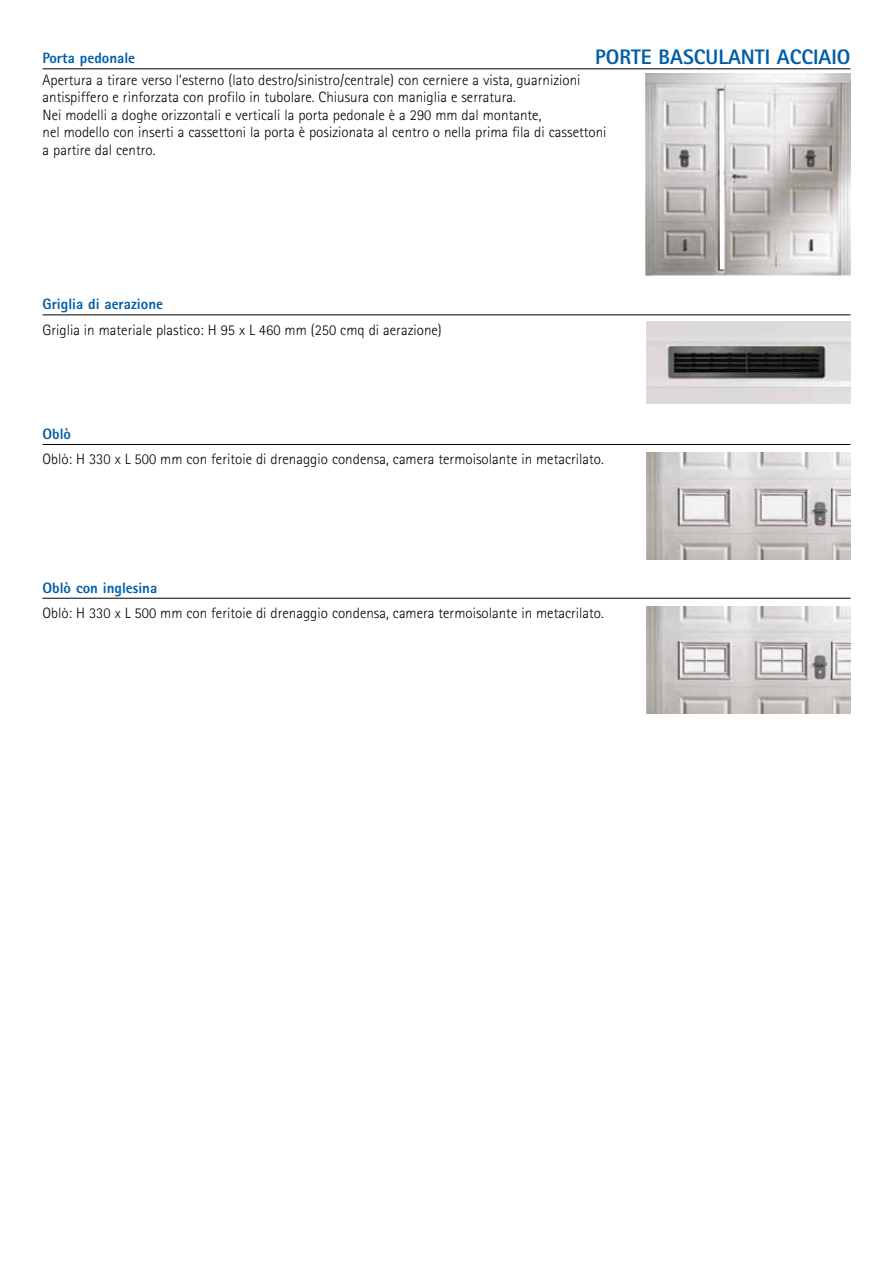
<style>
.page{position:relative;width:893px;height:1263px;background:#fff}
.page>*{position:absolute;margin:0;border:0;box-sizing:border-box;transform-origin:0 0}
.t1{font:800 21px "Rotis Sans Serif";letter-spacing:.095em;color:#005ea8}
.t2{font:300 15px/17.4px "Rotis Sans Serif";color:#000}
.t3{font:800 15px "Rotis Sans Serif";color:#005ea8}
</style>
<div class="page">
<hr style="left:43px;top:68px;width:807px;height:1px;background:#000">
<hr style="left:43px;top:314px;width:807px;height:1px;background:#000">
<img style="left:647px;top:322px;width:203px;height:82px">
<img style="left:645px;top:73px;width:205px;height:202px">
<img style="left:646px;top:452px;width:204px;height:107px">
<hr style="left:43px;top:444px;width:807px;height:1px;background:#000">
<img style="left:646px;top:606px;width:204px;height:107px">
<hr style="left:43px;top:598px;width:807px;height:1px;background:#000">
<h1 class="t1" style="left:595px;top:43px;width:206px">porte basculanti Acciaio</h1>
<p class="t3" style="left:43px;top:49px;width:94px">Porta pedonale</p>
<p class="t2" style="left:42px;top:71px;width:566px">Apertura a tirare verso l’esterno (lato destro/sinistro/centrale) con cerniere a vista, guarnizioni antispiffero e rinforzata con profilo in tubolare. Chiusura con maniglia e serratura.<br>Nei modelli a doghe orizzontali e verticali la porta pedonale è a 290 mm dal montante,<br>nel modello con inserti a cassettoni la porta è posizionata al centro o nella prima fila di cassettoni a partire dal centro.</p>
<p class="t3" style="left:43px;top:295px;width:122px">Griglia di aerazione</p>
<p class="t2" style="left:43px;top:321px;width:401px">Griglia in materiale plastico: H 95 x L 460 mm (250 cmq di aerazione)</p>
<p class="t3" style="left:43px;top:424px;width:30px">Oblò</p>
<p class="t2" style="left:43px;top:450px;width:563px">Oblò: H 330 x L 500 mm con feritoie di drenaggio condensa, camera termoisolante in metacrilato.</p>
<p class="t3" style="left:43px;top:578px;width:116px">Oblò con inglesina</p>
<p class="t2" style="left:43px;top:604px;width:563px">Oblò: H 330 x L 500 mm con feritoie di drenaggio condensa, camera termoisolante in metacrilato.</p>
</div>
